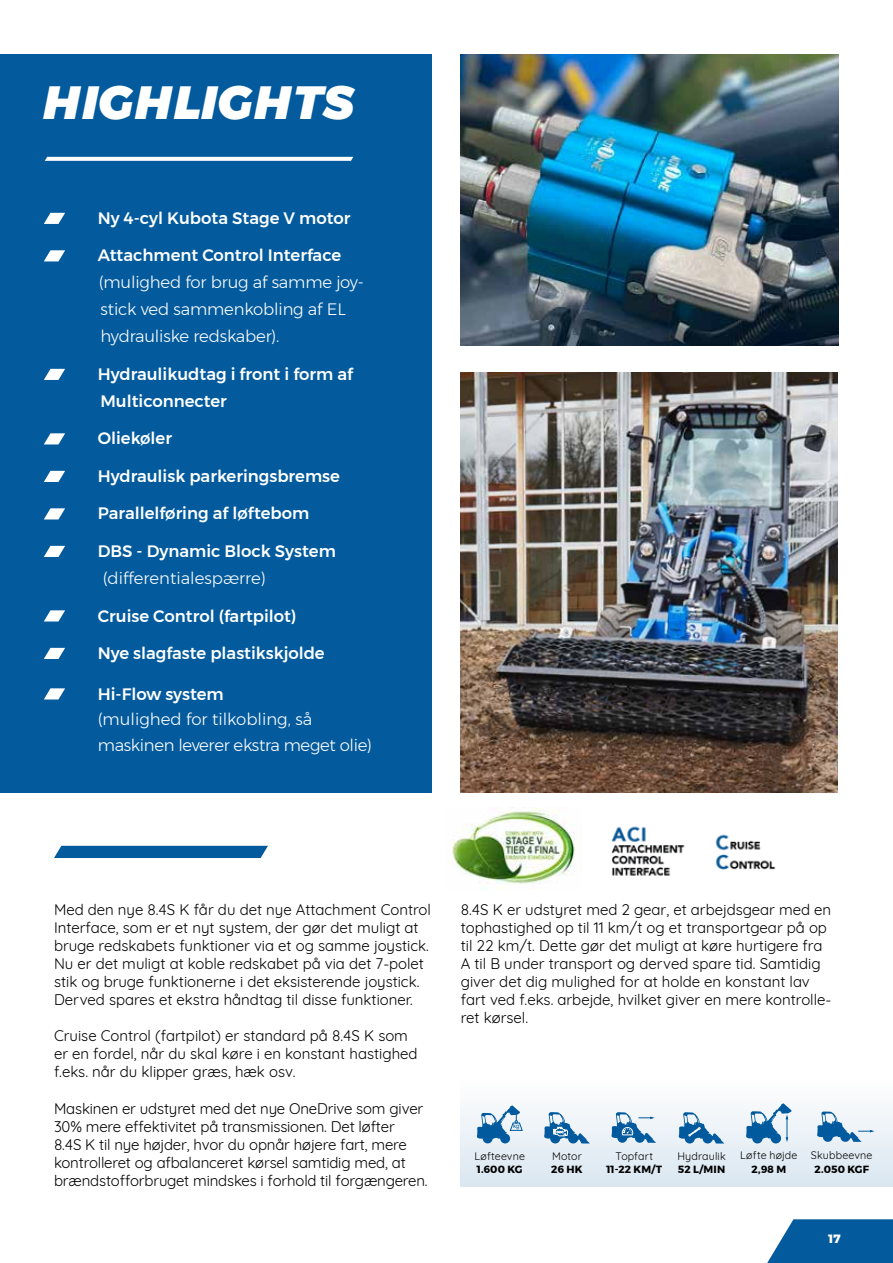
<style>
.page{position:relative;width:893px;height:1263px;background:#fff}
.page>*{position:absolute;margin:0;border:0;box-sizing:border-box;transform-origin:0 0}
.t1{font:italic 900 46.5px "Montserrat";letter-spacing:.01em;color:#fff}
.t2{font:500 16.5px/27px "Montserrat";color:#fff}
.t3{font:300 16.5px/27px "Montserrat";letter-spacing:-.01em;color:#fff}
.t4{font:15px/18px "Quicksand";color:#000}
.t5{font:800 12px "Montserrat";color:#fff}
.t6{font:10.65px "Quicksand";letter-spacing:.015em;color:#000}
.t7{font:700 10.35px "Montserrat";letter-spacing:.01em;color:#000}
.t8{font:6px "Arial";color:#005a9d}
</style>
<div class="page">
<svg style="left:767px;top:1219px;width:126px;height:44px;background:#1f6da8"></svg>
<div style="left:54px;top:846px;width:214px;height:12px;background:#035b9e"></div>
<div style="left:461px;top:1076px;width:432px;height:110px;background:linear-gradient(to bottom,#fff,#dae7f1)"></div>
<svg style="left:477px;top:1105px;width:45px;height:38px"></svg>
<svg style="left:544px;top:1112px;width:46px;height:31px"></svg>
<svg style="left:611px;top:1112px;width:45px;height:31px"></svg>
<svg style="left:679px;top:1112px;width:45px;height:31px"></svg>
<svg style="left:746px;top:1103px;width:46px;height:40px"></svg>
<svg style="left:817px;top:1111px;width:59px;height:31px"></svg>
<div style="left:0;top:54px;width:432px;height:738px;background:#035b9e"></div>
<svg style="left:44px;top:213px;width:21px;height:11px"></svg>
<svg style="left:44px;top:250px;width:21px;height:11px"></svg>
<svg style="left:44px;top:369px;width:21px;height:11px"></svg>
<svg style="left:44px;top:433px;width:21px;height:11px"></svg>
<svg style="left:44px;top:471px;width:21px;height:11px"></svg>
<svg style="left:44px;top:508px;width:21px;height:11px"></svg>
<svg style="left:44px;top:546px;width:21px;height:11px"></svg>
<svg style="left:44px;top:610px;width:21px;height:11px"></svg>
<svg style="left:44px;top:648px;width:21px;height:11px"></svg>
<svg style="left:44px;top:688px;width:21px;height:11px"></svg>
<svg style="left:45px;top:157px;width:308px;height:4px"></svg>
<img style="left:460px;top:54px;width:379px;height:291px">
<img style="left:460px;top:372px;width:378px;height:420px">
<img style="left:451px;top:808px;width:131px;height:76px">
<img style="left:715px;top:834px;width:61px;height:36px">
<img style="left:611px;top:826px;width:74px;height:50px">
<h1 class="t1" style="left:42px;top:64px;width:314px">HIGHLIGHTS</h1>
<p class="t2" style="left:98px;top:204px;width:254px">Ny 4-cyl Kubota Stage V motor</p>
<p class="t2" style="left:98px;top:242px;width:245px">Attachment Control Interface</p>
<p class="t3" style="left:99px;top:269px;width:267px">(mulighed for brug af samme joy&shy;stick ved sammenkobling af EL hydrauliske redskaber).</p>
<p class="t2" style="left:98px;top:360px;width:257px">Hydraulikudtag i front i form af<br>Multiconnecter</p>
<p class="t2" style="left:98px;top:425px;width:76px">Oliekøler</p>
<p class="t2" style="left:98px;top:462px;width:244px">Hydraulisk parkeringsbremse</p>
<p class="t2" style="left:98px;top:500px;width:213px">Parallelføring af løftebom</p>
<p class="t2" style="left:98px;top:537px;width:240px">DBS - Dynamic Block System</p>
<p class="t3" style="left:103px;top:564px;width:165px">(differentialespærre)</p>
<p class="t2" style="left:98px;top:602px;width:200px">Cruise Control (fartpilot)</p>
<p class="t2" style="left:98px;top:639px;width:228px">Nye slagfaste plastikskjolde</p>
<p class="t2" style="left:98px;top:680px;width:127px">Hi-Flow system</p>
<p class="t3" style="left:98px;top:706px;width:276px;line-height:25.5px">(mulighed for tilkobling, så maskinen leverer ekstra meget olie)</p>
<p class="t4" style="left:54px;top:899px;width:378px">Med den nye 8.4S K får du det nye Attachment Control Interface, som er et nyt system, der gør det muligt at bruge redskabets funktioner via et og samme joystick.<br>Nu er det muligt at koble redskabet på via det 7-polet stik og bruge funktionerne i det eksisterende joystick.<br>Derved spares et ekstra håndtag til disse funktioner.</p>
<p class="t4" style="left:54px;top:1025px;width:365px">Cruise Control (fartpilot) er standard på 8.4S K som er en fordel, når du skal køre i en konstant hastighed f.eks. når du klipper græs, hæk osv.</p>
<p class="t4" style="left:54px;top:1097px;width:375px">Maskinen er udstyret med det nye OneDrive som giver 30% mere effektivitet på transmissionen. Det løfter<br>8.4S K til nye højder, hvor du opnår højere fart, mere kontrolleret og afbalanceret kørsel samtidig med, at brændstofforbruget mindskes i forhold til forgængeren.</p>
<p class="t4" style="left:461px;top:899px;width:372px">8.4S K er udstyret med 2 gear, et arbejdsgear med en tophastighed op til 11 km/t og et transportgear på op til 22 km/t. Dette gør det muligt at køre hurtigere fra A til B under transport og derved spare tid. Samtidig giver det dig mulighed for at holde en konstant lav fart ved f.eks. arbejde, hvilket giver en mere kontrolle&shy;ret kørsel.</p>
<p class="t8" style="left:513px;top:1122px;width:8px">kg</p>
<p class="t6" style="left:474px;top:1148px;width:52px">Løfteevne</p>
<p class="t7" style="left:477px;top:1161px;width:47px">1.600 KG</p>
<p class="t6" style="left:552px;top:1148px;width:31px">Motor</p>
<p class="t7" style="left:551px;top:1161px;width:33px">26 HK</p>
<p class="t6" style="left:616px;top:1148px;width:39px">Topfart</p>
<p class="t7" style="left:606px;top:1161px;width:57px">11-22 KM/T</p>
<p class="t6" style="left:677px;top:1148px;width:50px">Hydraulik</p>
<p class="t7" style="left:678px;top:1161px;width:49px">52 L/MIN</p>
<p class="t6" style="left:740px;top:1147px;width:59px">Løfte højde</p>
<p class="t7" style="left:751px;top:1161px;width:36px">2,98 M</p>
<p class="t6" style="left:811px;top:1147px;width:63px">Skubbeevne</p>
<p class="t7" style="left:814px;top:1160px;width:56px">2.050 KGF</p>
<p class="t5" style="left:828px;top:1229px;width:14px">17</p>
</div>
